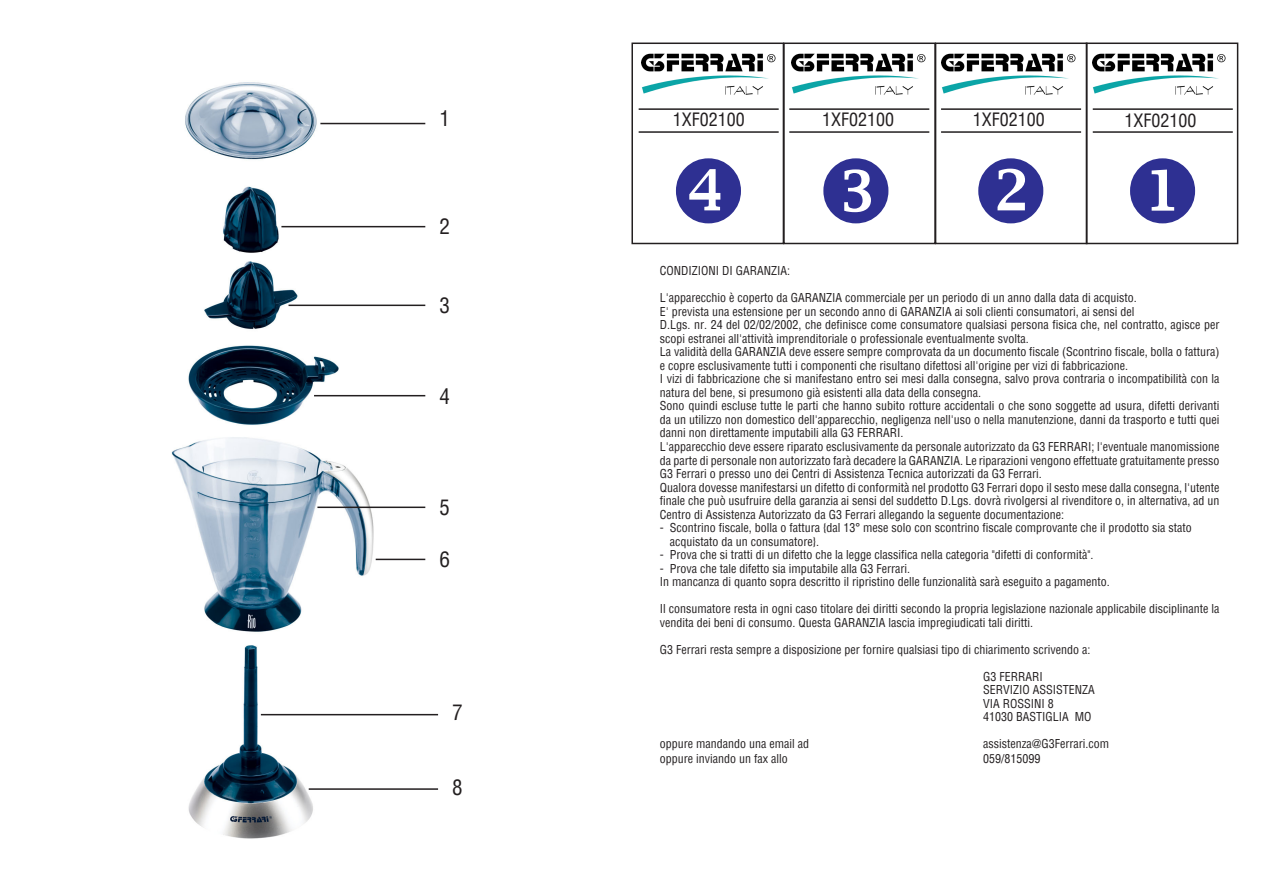
<style>
.page{position:relative;width:1263px;height:893px;background:#fff}
.page>*{position:absolute;margin:0;border:0;box-sizing:border-box;transform-origin:0 0}
.t1{font:condensed 21px "Helvetica";color:#231f20}
.t2{font:condensed 18px "Helvetica";color:#231f20}
.t3{font:condensed 12px/13.5px "Helvetica";color:#231f20}
</style>
<div class="page">
<div style="left:783px;top:43px;width:153px;height:201px;border:2px solid #231f20"></div>
<div style="left:935px;top:43px;width:152px;height:201px;border:2px solid #231f20"></div>
<div style="left:1086px;top:43px;width:152px;height:201px;border:2px solid #231f20"></div>
<div style="left:631px;top:43px;width:153px;height:201px;border:2px solid #231f20"></div>
<hr style="left:639px;top:131px;width:140px;height:2px;background:#231f20">
<hr style="left:639px;top:108px;width:140px;height:2px;background:#231f20">
<hr style="left:789px;top:131px;width:140px;height:2px;background:#231f20">
<hr style="left:789px;top:108px;width:140px;height:2px;background:#231f20">
<hr style="left:941px;top:131px;width:140px;height:2px;background:#231f20">
<hr style="left:941px;top:108px;width:140px;height:2px;background:#231f20">
<hr style="left:1093px;top:131px;width:140px;height:2px;background:#231f20">
<hr style="left:1093px;top:108px;width:140px;height:2px;background:#231f20">
<img style="left:641px;top:53px;width:135px;height:42px">
<img style="left:791px;top:53px;width:135px;height:42px">
<img style="left:942px;top:53px;width:134px;height:42px">
<img style="left:1092px;top:53px;width:134px;height:42px">
<img style="left:171px;top:82px;width:210px;height:757px">
<hr style="left:261px;top:714px;width:177px;height:1px;background:#231f20">
<hr style="left:317px;top:507px;width:108px;height:1px;background:#231f20">
<hr style="left:314px;top:395px;width:111px;height:1px;background:#231f20">
<hr style="left:288px;top:305px;width:137px;height:1px;background:#231f20">
<hr style="left:281px;top:226px;width:144px;height:1px;background:#231f20">
<hr style="left:320px;top:123px;width:105px;height:1px;background:#231f20">
<hr style="left:376px;top:559px;width:49px;height:1px;background:#231f20">
<hr style="left:309px;top:788px;width:129px;height:2px;background:#231f20">
<svg style="left:1084px;top:157px;width:5px;height:66px"></svg>
<h1 class="t1" style="left:439px;top:105px;width:12px">1</h1>
<h1 class="t1" style="left:439px;top:212px;width:12px">2</h1>
<h1 class="t1" style="left:439px;top:292px;width:12px">3</h1>
<h1 class="t1" style="left:439px;top:382px;width:12px">4</h1>
<h1 class="t1" style="left:439px;top:494px;width:12px">5</h1>
<h1 class="t1" style="left:439px;top:546px;width:12px">6</h1>
<h1 class="t1" style="left:452px;top:699px;width:12px">7</h1>
<h1 class="t1" style="left:452px;top:774px;width:12px">8</h1>
<h2 class="t2" style="left:673px;top:108px;width:73px">1XF02100</h2>
<h2 class="t2" style="left:822px;top:108px;width:73px">1XF02100</h2>
<h2 class="t2" style="left:973px;top:108px;width:73px">1XF02100</h2>
<h2 class="t2" style="left:1124px;top:109px;width:73px">1XF02100</h2>
<p class="t3" style="left:660px;top:264px;width:132px">CONDIZIONI DI GARANZIA:</p>
<p class="t3" style="left:660px;top:291px;width:561px">L'apparecchio è coperto da GARANZIA commerciale per un periodo di un anno dalla data di acquisto.<br>E' prevista una estensione per un secondo anno di GARANZIA ai soli clienti consumatori, ai sensi del<br>D.Lgs. nr. 24 del 02/02/2002, che definisce come consumatore qualsiasi persona fisica che, nel contratto, agisce per scopi estranei all'attività imprenditoriale o professionale eventualmente svolta.<br>La validità della GARANZIA deve essere sempre comprovata da un documento fiscale (Scontrino fiscale, bolla o fattura) e copre esclusivamente tutti i componenti che risultano difettosi all'origine per vizi di fabbricazione.<br>I vizi di fabbricazione che si manifestano entro sei mesi dalla consegna, salvo prova contraria o incompatibilità con la natura del bene, si presumono già esistenti alla data della consegna.<br>Sono quindi escluse tutte le parti che hanno subito rotture accidentali o che sono soggette ad usura, difetti derivanti da un utilizzo non domestico dell'apparecchio, negligenza nell'uso o nella manutenzione, danni da trasporto e tutti quei danni non direttamente imputabili alla G3 FERRARI.<br>L'apparecchio deve essere riparato esclusivamente da personale autorizzato da G3 FERRARI; l'eventuale manomissione da parte di personale non autorizzato farà decadere la GARANZIA. Le riparazioni vengono effettuate gratuitamente presso G3 Ferrari o presso uno dei Centri di Assistenza Tecnica autorizzati da G3 Ferrari.<br>Qualora dovesse manifestarsi un difetto di conformità nel prodotto G3 Ferrari dopo il sesto mese dalla consegna, l'utente finale che può usufruire della garanzia ai sensi del suddetto D.Lgs. dovrà rivolgersi al rivenditore o, in alternativa, ad un Centro di Assistenza Autorizzato da G3 Ferrari allegando la seguente documentazione:</p>
<p class="t3" style="left:670px;top:521px;width:523px;text-indent:-10px">- Scontrino fiscale, bolla o fattura {dal 13° mese solo con scontrino fiscale comprovante che il prodotto sia stato acquistato da un consumatore}.</p>
<p class="t3" style="left:660px;top:548px;width:435px">- Prova che si tratti di un difetto che la legge classifica nella categoria "difetti di conformità".</p>
<p class="t3" style="left:660px;top:561px;width:451px">- Prova che tale difetto sia imputabile alla G3 Ferrari.<br>In mancanza di quanto sopra descritto il ripristino delle funzionalità sarà eseguito a pagamento.</p>
<p class="t3" style="left:660px;top:602px;width:561px">Il consumatore resta in ogni caso titolare dei diritti secondo la propria legislazione nazionale applicabile disciplinante la vendita dei beni di consumo. Questa GARANZIA lascia impregiudicati tali diritti.</p>
<p class="t3" style="left:660px;top:642px;width:432px">G3 Ferrari resta sempre a disposizione per fornire qualsiasi tipo di chiarimento scrivendo a:</p>
<p class="t3" style="left:983px;top:669px;width:113px">G3 FERRARI<br>SERVIZIO ASSISTENZA<br>VIA ROSSINI 8<br>41030 BASTIGLIA MO</p>
<p class="t3" style="left:660px;top:737px;width:151px">oppure mandando una email ad</p>
<p class="t3" style="left:983px;top:737px;width:127px">assistenza@G3Ferrari.com</p>
<p class="t3" style="left:660px;top:752px;width:129px">oppure inviando un fax allo</p>
<p class="t3" style="left:983px;top:752px;width:59px">059/815099</p>
</div>
